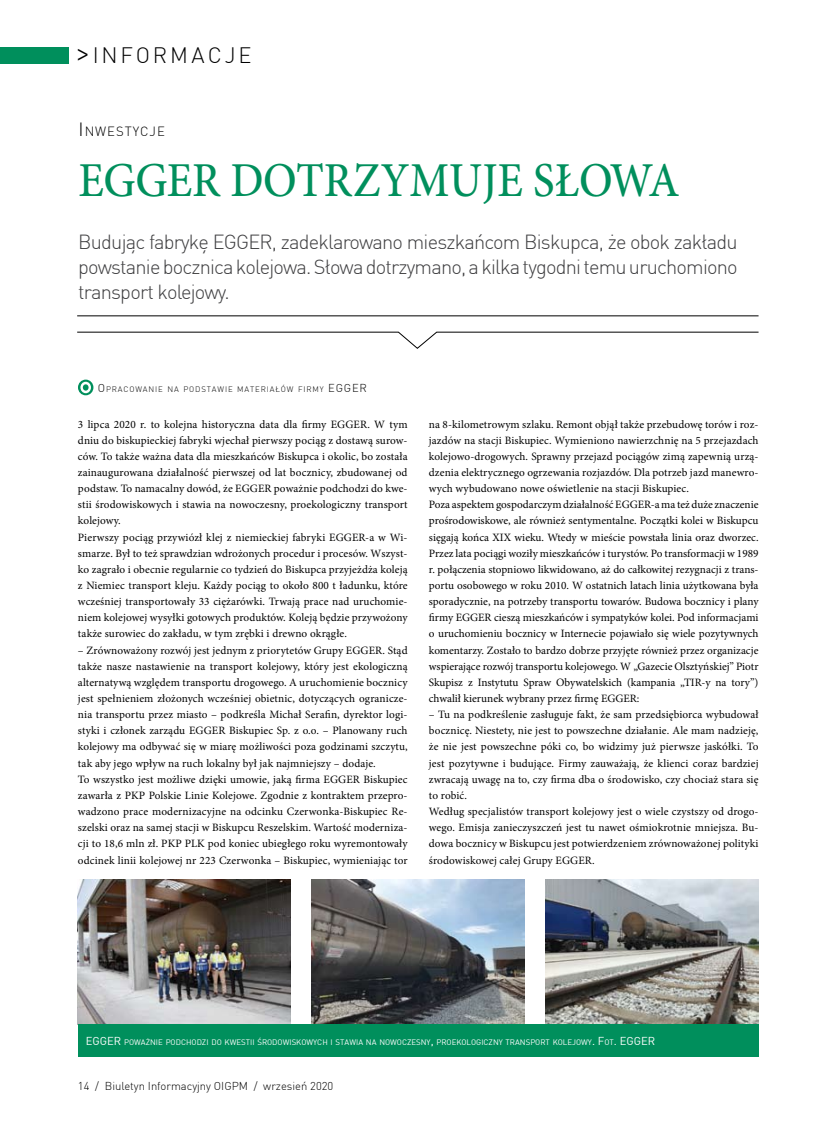
<style>
.page{position:relative;width:833px;height:1134px;background:#fff}
.page>*{position:absolute;margin:0;border:0;box-sizing:border-box;transform-origin:0 0}
.t1{font:500 48.75px "Minion Pro";letter-spacing:-.005em;color:#008f5c;scale:.92 1}
.t2{font:300 21.88px "DINCE";letter-spacing:.13em;color:#000}
.t3{font:300 20px/25px "DINCE";letter-spacing:-.04em;color:#3e3e40;text-align:justify}
.t4{font:300 13.12px "DINCE";letter-spacing:.07em;color:#000}
.t5{font:11.25px/16.1px "Minion Pro";letter-spacing:.01em;color:#000}
.t6{font:300 11.25px "DINCE";color:#000}
.t7{font:11.25px "DINCE";color:#fff}
.t8{font:7.88px "DINCE";color:#fff}
.t9{font:300 7.88px "DINCE";letter-spacing:.105em;color:#000}
.s1{font-size:31.25px}
.s2{font-size:18.75px}
.s3{font-size:11.25px}
</style>
<div class="page">
<hr style="left:77px;top:316px;width:681px;height:1px;background:#000">
<svg style="left:77px;top:332px;width:682px;height:17px"></svg>
<div style="left:0;top:47px;width:69px;height:17px;background:#008f5c"></div>
<svg style="left:78px;top:380px;width:15px;height:15px"></svg>
<img style="left:78px;top:879px;width:213px;height:146px">
<img style="left:312px;top:879px;width:213px;height:146px">
<img style="left:546px;top:879px;width:212px;height:146px">
<div style="left:78px;top:1025px;width:680px;height:32px;background:#008f5c"></div>
<h2 class="t2" style="left:75px;top:41px;width:178px"><span class="s1">&gt;</span>INFORMACJE</h2>
<p class="t4" style="left:79px;top:123px;width:88px"><span class="s2">I</span> NWESTYCJE</p>
<h1 class="t1" style="left:78px;top:148px;width:32px">EGGER</h1>
<h1 class="t1" style="left:230px;top:148px;width:490px">DOTRZYMUJE SŁOWA</h1>
<h3 class="t3" style="left:78px;top:229px;width:661px">Budując fabrykę EGGER, zadeklarowano mieszkańcom Biskupca, że obok zakładu powstanie bocznica kolejowa. Słowa dotrzymano, a kilka tygodni temu uruchomiono transport kolejowy.</h3>
<p class="t9" style="left:98px;top:384px;width:239px"><span class="s3">O</span> PRACOWANIE NA PODSTAWIE MATERIAŁÓW FIRMY <span class="s3">EGGER</span></p>
<p class="t5" style="left:78px;top:416px;width:331px">3 lipca 2020 r. to kolejna historyczna data dla firmy EGGER. W tym dniu do biskupieckiej fabryki wjechał pierwszy pociąg z dostawą surow&shy;ców. To także ważna data dla mieszkańców Biskupca i okolic, bo została zainaugurowana działalność pierwszej od lat bocznicy, zbudowanej od podstaw. To namacalny dowód, że EGGER poważnie podchodzi do kwe&shy;stii środowiskowych i stawia na nowoczesny, proekologiczny transport kolejowy.<br>Pierwszy pociąg przywiózł klej z niemieckiej fabryki EGGER-a w Wi&shy;smarze. Był to też sprawdzian wdrożonych procedur i procesów. Wszyst&shy;ko zagrało i obecnie regularnie co tydzień do Biskupca przyjeżdża koleją z Niemiec transport kleju. Każdy pociąg to około 800 t ładunku, które wcześniej transportowały 33 ciężarówki. Trwają prace nad uruchomie&shy;niem kolejowej wysyłki gotowych produktów. Koleją będzie przywożony także surowiec do zakładu, w tym zrębki i drewno okrągłe.</p>
<p class="t5" style="left:78px;top:642px;width:331px">– Zrównoważony rozwój jest jednym z priorytetów Grupy EGGER. Stąd także nasze nastawienie na transport kolejowy, który jest ekologiczną alternatywą względem transportu drogowego. A uruchomienie bocznicy jest spełnieniem złożonych wcześniej obietnic, dotyczących ogranicze&shy;nia transportu przez miasto – podkreśla Michał Serafin, dyrektor logi&shy;styki i członek zarządu EGGER Biskupiec Sp. z o.o. – Planowany ruch kolejowy ma odbywać się w miarę możliwości poza godzinami szczytu, tak aby jego wpływ na ruch lokalny był jak najmniejszy – dodaje.<br>To wszystko jest możliwe dzięki umowie, jaką firma EGGER Biskupiec zawarła z PKP Polskie Linie Kolejowe. Zgodnie z kontraktem przepro&shy;wadzono prace modernizacyjne na odcinku Czerwonka-Biskupiec Re&shy;szelski oraz na samej stacji w Biskupcu Reszelskim. Wartość moderniza&shy;cji to 18,6 mln zł. PKP PLK pod koniec ubiegłego roku wyremontowały odcinek linii kolejowej nr 223 Czerwonka – Biskupiec, wymieniając tor</p>
<p class="t5" style="left:429px;top:416px;width:331px">na 8-kilometrowym szlaku. Remont objął także przebudowę torów i roz&shy;jazdów na stacji Biskupiec. Wymieniono nawierzchnię na 5 przejazdach kolejowo-drogowych. Sprawny przejazd pociągów zimą zapewnią urzą&shy;dzenia elektrycznego ogrzewania rozjazdów. Dla potrzeb jazd manewro&shy;wych wybudowano nowe oświetlenie na stacji Biskupiec.<br>Poza aspektem gospodarczym działalność EGGER-a ma też duże znaczenie prośrodowiskowe, ale również sentymentalne. Początki kolei w Biskupcu sięgają końca XIX wieku. Wtedy w mieście powstała linia oraz dworzec.<br>Przez lata pociągi woziły mieszkańców i turystów. Po transformacji w 1989 r. połączenia stopniowo likwidowano, aż do całkowitej rezygnacji z trans&shy;portu osobowego w roku 2010. W ostatnich latach linia użytkowana była sporadycznie, na potrzeby transportu towarów. Budowa bocznicy i plany firmy EGGER cieszą mieszkańców i sympatyków kolei. Pod informacjami o uruchomieniu bocznicy w Internecie pojawiało się wiele pozytywnych komentarzy. Zostało to bardzo dobrze przyjęte również przez organizacje wspierające rozwój transportu kolejowego. W „Gazecie Olsztyńskiej” Piotr Skupisz z Instytutu Spraw Obywatelskich (kampania „TI R-y na tory”) chwalił kierunek wybrany przez firmę EGGER:</p>
<p class="t5" style="left:429px;top:707px;width:331px">– Tu na podkreślenie zasługuje fakt, że sam przedsiębiorca wybudował bocznicę. Niestety, nie jest to powszechne działanie. Ale mam nadzieję, że nie jest powszechne póki co, bo widzimy już pierwsze jaskółki. To jest pozytywne i budujące. Firmy zauważają, że klienci coraz bardziej zwracają uwagę na to, czy firma dba o środowisko, czy chociaż stara się to robić.<br>Według specjalistów transport kolejowy jest o wiele czystszy od drogo&shy;wego. Emisja zanieczyszczeń jest tu nawet ośmiokrotnie mniejsza. Bu&shy;dowa bocznicy w Biskupcu jest potwierdzeniem zrównoważonej polityki środowiskowej całej Grupy EGGER.</p>
<p class="t7" style="left:86px;top:1034px;width:8px">EGGE</p>
<p class="t8" style="left:114px;top:1037px;width:514px"><span class="s3">R</span> POWAŻNIE PODCHODZI DO KWESTII ŚRODOWISKOWYCH I STAWIA NA NOWOCZESNY<span class="s3">,</span> PROEKOLOGICZNY TRANSPORT KOLEJOWY<span class="s3">. F</span>OT<span class="s3">. EGGE</span></p>
<p class="t7" style="left:648px;top:1034px;width:9px">R</p>
<p class="t6" style="left:78px;top:1079px;width:257px">14 / Biuletyn Informacyjny OIGPM / wrzesień 2020</p>
</div>
